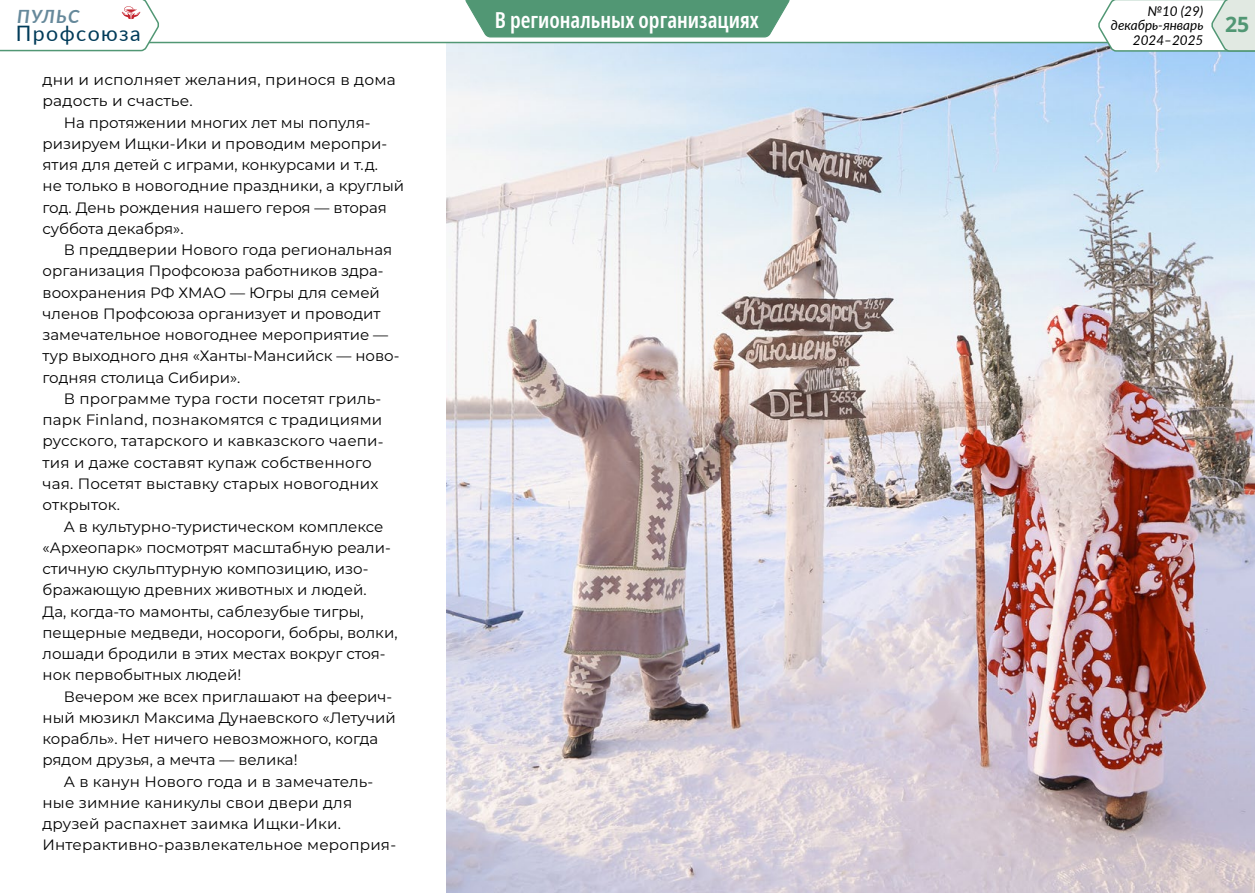
<style>
.page{position:relative;width:1255px;height:893px;background:#fff}
.page>*{position:absolute;margin:0;border:0;box-sizing:border-box;transform-origin:0 0}
.t1{font:600 extra-condensed 22.05px "Noto Sans";color:#fff}
.t2{font:21.3px "Lato";letter-spacing:.07em;color:#003b59}
.t3{font:700 21.3px "Noto Sans";color:#519774}
.t4{font:italic 700 18.3px "Lato";letter-spacing:.07em;color:#66899b}
.t5{font:15px "Montserrat";color:#000}
.t6{font:italic 13.5px/13.5px "Lato";color:#000;text-align:right}
</style>
<div class="page">
<img style="left:446px;top:44px;width:808px;height:849px">
<svg style="left:161px;top:41px;width:935px;height:3px;background:#9dc4b7"></svg>
<svg style="left:1096px;top:0;width:158px;height:52px"></svg>
<svg style="left:465px;top:0;width:325px;height:38px;background:#5e9f7f"></svg>
<svg style="left:0;top:0;width:161px;height:52px"></svg>
<p class="t4" style="left:17px;top:3px;width:64px">ПУЛЬС</p>
<h2 class="t2" style="left:16px;top:18px;width:126px">Профсоюза</h2>
<p class="t5" style="left:43px;top:69px;width:355px">дни и исполняет желания, принося в дома</p>
<p class="t5" style="left:43px;top:91px;width:152px">радость и счастье.</p>
<p class="t5" style="left:64px;top:112px;width:308px">На протяжении многих лет мы популя-</p>
<p class="t5" style="left:43px;top:133px;width:346px">ризируем Ищки-Ики и проводим меропри-</p>
<p class="t5" style="left:43px;top:154px;width:337px">ятия для детей с играми, конкурсами и т. д.</p>
<p class="t5" style="left:43px;top:176px;width:363px">не только в новогодние праздники, а круглый</p>
<p class="t5" style="left:43px;top:197px;width:346px">год. День рождения нашего героя — вторая</p>
<p class="t5" style="left:43px;top:218px;width:142px">суббота декабря».</p>
<p class="t5" style="left:64px;top:239px;width:330px">В преддверии Нового года региональная</p>
<p class="t5" style="left:43px;top:261px;width:342px">организация Профсоюза работников здра-</p>
<p class="t5" style="left:43px;top:282px;width:339px">воохранения РФ ХМАО — Югры для семей</p>
<p class="t5" style="left:43px;top:303px;width:339px">членов Профсоюза организует и проводит</p>
<p class="t5" style="left:43px;top:324px;width:347px">замечательное новогоднее мероприятие —</p>
<p class="t5" style="left:43px;top:346px;width:358px">тур выходного дня «Ханты-Мансийск — ново-</p>
<p class="t5" style="left:43px;top:367px;width:199px">годняя столица Сибири».</p>
<p class="t5" style="left:64px;top:388px;width:319px">В программе тура гости посетят гриль-</p>
<p class="t5" style="left:43px;top:410px;width:341px">парк Finland, познакомятся с традициями</p>
<p class="t5" style="left:43px;top:431px;width:342px">русского, татарского и кавказского чаепи-</p>
<p class="t5" style="left:43px;top:452px;width:331px">тия и даже составят купаж собственного</p>
<p class="t5" style="left:43px;top:473px;width:337px">чая. Посетят выставку старых новогодних</p>
<p class="t5" style="left:43px;top:495px;width:79px">открыток.</p>
<p class="t5" style="left:64px;top:516px;width:321px">А в культурно-туристическом комплексе</p>
<p class="t5" style="left:43px;top:537px;width:350px">«Археопарк» посмотрят масштабную реали-</p>
<p class="t5" style="left:43px;top:558px;width:327px">стичную скульптурную композицию, изо-</p>
<p class="t5" style="left:43px;top:580px;width:325px">бражающую древних животных и людей.</p>
<p class="t5" style="left:43px;top:601px;width:323px">Да, когда-то мамонты, саблезубые тигры,</p>
<p class="t5" style="left:43px;top:622px;width:356px">пещерные медведи, носороги, бобры, волки,</p>
<p class="t5" style="left:43px;top:643px;width:344px">лошади бродили в этих местах вокруг стоя-</p>
<p class="t5" style="left:43px;top:665px;width:200px">нок первобытных людей!</p>
<p class="t5" style="left:64px;top:686px;width:330px">Вечером же всех приглашают на феерич-</p>
<p class="t5" style="left:43px;top:707px;width:354px">ный мюзикл Максима Дунаевского «Летучий</p>
<p class="t5" style="left:43px;top:728px;width:337px">корабль». Нет ничего невозможного, когда</p>
<p class="t5" style="left:43px;top:750px;width:256px">рядом друзья, а мечта — велика!</p>
<p class="t5" style="left:64px;top:771px;width:311px">А в канун Нового года и в замечатель-</p>
<p class="t5" style="left:43px;top:792px;width:311px">ные зимние каникулы свои двери для</p>
<p class="t5" style="left:43px;top:813px;width:300px">друзей распахнет заимка Ищки-Ики.</p>
<p class="t5" style="left:43px;top:835px;width:355px">Интерактивно-развлекательное мероприя-</p>
<p class="t6" style="left:1110px;top:4px;width:94px">№10 (29) декабрь-январь</p>
<p class="t6" style="left:1132px;top:33px;width:72px">2024–2025</p>
<h1 class="t1" style="left:495px;top:4px;width:266px">В региональных организациях</h1>
<h2 class="t3" style="left:1225px;top:9px;width:26px">25</h2>
</div>
